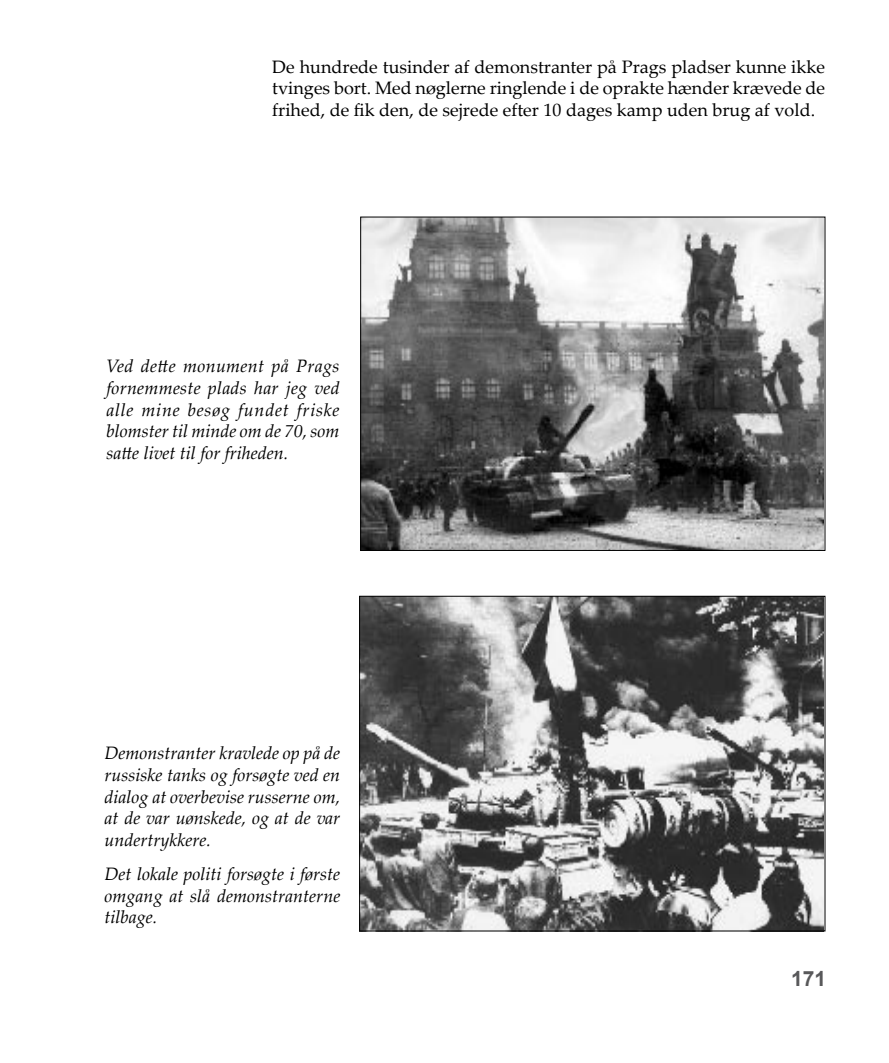
<style>
.page{position:relative;width:889px;height:1063px;background:#fff}
.page>*{position:absolute;margin:0;border:0;box-sizing:border-box;transform-origin:0 0}
.t1{font:700 21px "Arial";color:#58585a}
.t2{font:italic 18px/21.6px "Palatino Linotype";color:#000;text-align:justify}
.t3{font:18px/21.6px "Palatino Linotype";color:#000;text-align:justify}
</style>
<div class="page">
<img style="left:362px;top:219px;width:461px;height:330px">
<div style="left:360px;top:217px;width:465px;height:334px;border:1px solid #000"></div>
<img style="left:361px;top:598px;width:462px;height:331px">
<div style="left:359px;top:596px;width:466px;height:335px;border:1px solid #000"></div>
<p class="t3" style="left:272px;top:55px;width:554px">De hundrede tusinder af demonstranter på Prags pladser kunne ikke tvinges bort. Med nøglerne ringlende i de oprakte hænder krævede de frihed, de fik den, de sejrede efter 10 dages kamp uden brug af vold.</p>
<p class="t2" style="left:106px;top:355px;width:235px">Ved dette monument på Prags fornemmeste plads har jeg ved alle mine besøg fundet friske blomster til minde om de 70, som satte livet til for friheden.</p>
<p class="t2" style="left:105px;top:742px;width:237px">Demonstranter kravlede op på de russiske tanks og forsøgte ved en dialog at overbevise russerne om, at de var uønskede, og at de var undertrykkere.</p>
<p class="t2" style="left:105px;top:863px;width:237px">Det lokale politi forsøgte i første omgang at slå demonstranterne tilbage.</p>
<p class="t1" style="left:791px;top:965px;width:37px">171</p>
</div>
